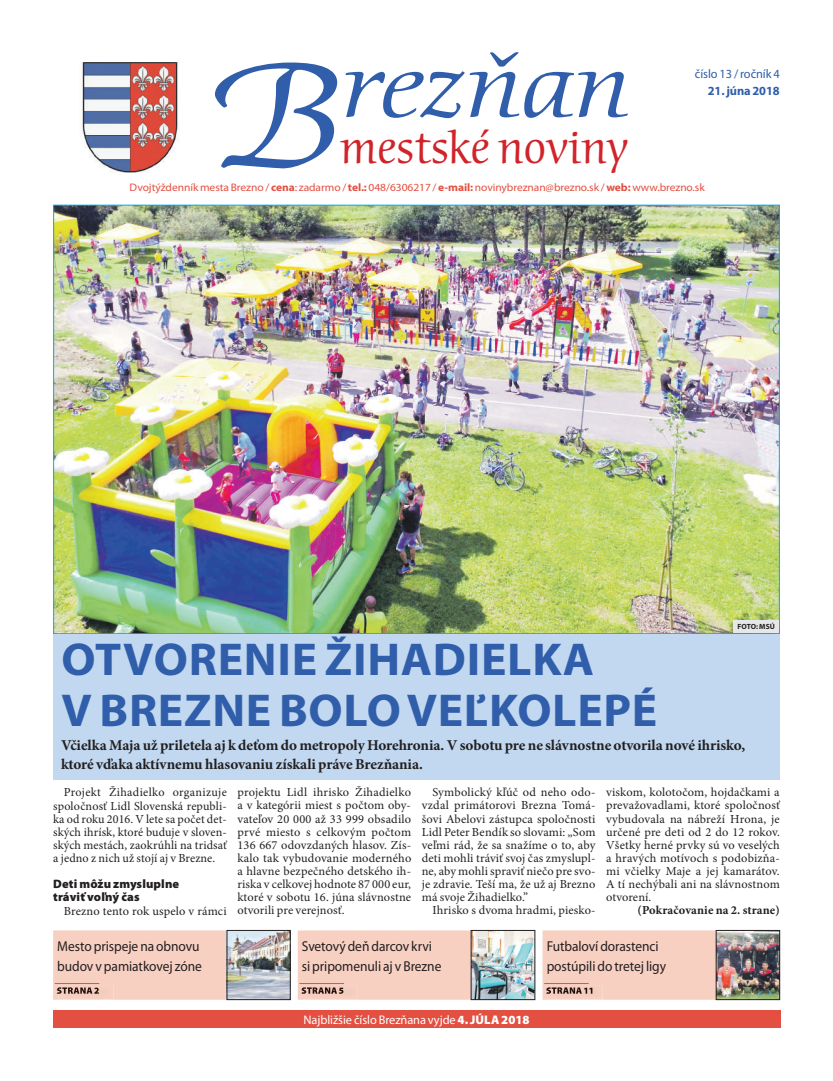
<style>
.page{position:relative;width:833px;height:1081px;background:#fff}
.page>*{position:absolute;margin:0;border:0;box-sizing:border-box;transform-origin:0 0}
.t1{font:italic 142.25px "Cerigo Swa Itc TEE";color:#305eab;scale:1.19 1}
.t2{font:italic 87.25px "Cerigo Swa Itc TEE";letter-spacing:-.005em;color:#305eab;scale:1.19 1}
.t3{font:700 46.25px/51.2px "Myriad Pro";letter-spacing:.015em;color:#305eab}
.t4{font:45.12px "Cerigo Swa Itc TEE";letter-spacing:-.005em;color:#d1232a}
.t5{font:700 15px/18.8px "Minion Pro";letter-spacing:-.005em;color:#231f20}
.t6{font:14.38px/19.5px "Myriad Pro";letter-spacing:-.005em;color:#231f20;scale:.94 1}
.t7{font:12.5px "Myriad Pro";letter-spacing:-.005em;color:#fff}
.t8{font:12.5px "Myriad Pro";letter-spacing:-.005em;color:#305eab}
.t9{font:700 12.5px "Myriad Pro";letter-spacing:-.005em;color:#305eab}
.t10{font:12.25px/13.1px "Minion Pro";letter-spacing:.01em;color:#231f20;text-align:justify}
.t11{font:900 12.25px/13.1px "Myriad Pro";letter-spacing:.01em;color:#231f20}
.t12{font:700 12.25px "Minion Pro";letter-spacing:.01em;color:#231f20}
.t13{font:10.88px "Myriad Pro";letter-spacing:-.005em;color:#e34f41;scale:1.05 1}
.t14{font:700 7.5px "Myriad Pro";letter-spacing:.015em;color:#231f20}
.s1{font-weight:700}
.s2{font-weight:900}
</style>
<div class="page">
<img style="left:82px;top:62px;width:97px;height:110px">
<div style="left:298px;top:930px;width:173px;height:70px;background:#f8d0c2"></div>
<div style="left:53px;top:930px;width:174px;height:70px;background:#f8d0c2"></div>
<div style="left:542px;top:930px;width:174px;height:70px;background:#f8d0c2"></div>
<img style="left:473px;top:932px;width:60px;height:66px">
<div style="left:471px;top:930px;width:64px;height:70px;border:1px solid #231f20"></div>
<img style="left:229px;top:932px;width:59px;height:66px">
<div style="left:227px;top:930px;width:63px;height:70px;border:1px solid #231f20"></div>
<img style="left:718px;top:932px;width:60px;height:66px">
<div style="left:716px;top:930px;width:64px;height:70px;border:1px solid #231f20"></div>
<img style="left:55px;top:207px;width:723px;height:425px">
<div style="left:53px;top:634px;width:727px;height:145px;background:#c1d8f0"></div>
<div style="left:53px;top:1010px;width:728px;height:18px;background:#e34f41"></div>
<div style="left:733px;top:620px;width:46px;height:13px;background:#e6e7e9"></div>
<img style="left:303px;top:985px;width:55px;height:14px">
<img style="left:303px;top:987px;width:40px;height:7px">
<hr style="left:299px;top:983px;width:45px;height:1px;background:#e34f41">
<img style="left:58px;top:985px;width:55px;height:14px">
<img style="left:58px;top:987px;width:41px;height:7px">
<hr style="left:55px;top:983px;width:44px;height:1px;background:#e34f41">
<img style="left:548px;top:985px;width:54px;height:14px">
<img style="left:548px;top:987px;width:44px;height:7px">
<hr style="left:544px;top:983px;width:44px;height:1px;background:#e34f41">
<h2 class="t2" style="left:341px;top:37px;width:245px">rezňan</h2>
<h3 class="t4" style="left:340px;top:122px;width:290px">mestské noviny</h3>
<h1 class="t1" style="left:210px;top:36px;width:115px">B</h1>
<p class="t8" style="left:695px;top:66px;width:86px">číslo 13 / ročník 4</p>
<p class="t9" style="left:707px;top:83px;width:74px">21. júna 2018</p>
<p class="t13" style="left:130px;top:181px;width:549px">Dvojtýždenník mesta Brezno /<span class="s1">cena</span>: zadarmo / <span class="s1">tel.:</span> 048/6306217 / <span class="s1">e-mail:</span> novinybreznan@brezno.sk / <span class="s1">web:</span> www.brezno.sk</p>
<h3 class="t3" style="left:61px;top:632px;width:597px">OTVORENIE ŽIHADIELKA<br>V BREZNE BOLO VEĽKOLEPÉ</h3>
<p class="t14" style="left:737px;top:622px;width:39px">FOTO: MSÚ</p>
<p class="t5" style="left:61px;top:736px;width:686px">Včielka Maja už priletela aj k deťom do metropoly Horehronia. V sobotu pre ne slávnostne otvorila nové ihrisko, ktoré vďaka aktívnemu hlasovaniu získali práve Brezňania.</p>
<p class="t10" style="left:53px;top:786px;width:175px;text-indent:11px">Projekt Žihadielko organizuje spoločnosť Lidl Slovenská republi&shy;ka od roku 2016. V lete sa počet det&shy;ských ihrísk, ktoré buduje v sloven&shy;ských mestách, zaokrúhli na tridsať a jedno z nich už stojí aj v Brezne.</p>
<p class="t11" style="left:53px;top:877px;width:128px">Deti môžu zmysluplne tráviť voľný čas</p>
<p class="t10" style="left:64px;top:904px;width:164px">Brezno tento rok uspelo v rámci</p>
<p class="t10" style="left:237px;top:786px;width:175px">projektu Lidl ihrisko Žihadielko a v kategórii miest s počtom oby&shy;vateľov 20 000 až 33 999 obsadilo prvé miesto s celkovým počtom 136 667 odovzdaných hlasov. Zís&shy;kalo tak vybudovanie moderného a hlavne bezpečného detského ih&shy;riska v celkovej hodnote 87 000 eur, ktoré v sobotu 16. júna slávnostne otvorili pre verejnosť.</p>
<p class="t10" style="left:422px;top:786px;width:175px;text-indent:11px">Symbolický kľúč od neho odo&shy;vzdal primátorovi Brezna Tomá&shy;šovi Abelovi zástupca spoločnosti Lidl Peter Bendík so slovami: „Som veľmi rád, že sa snažíme o to, aby deti mohli tráviť svoj čas zmyslupl&shy;ne, aby mohli spraviť niečo pre svo&shy;je zdravie. Teší ma, že už aj Brezno má svoje Žihadielko.”</p>
<p class="t10" style="left:432px;top:904px;width:165px">Ihrisko s dvoma hradmi, piesko-</p>
<p class="t10" style="left:606px;top:786px;width:175px">viskom, kolotočom, hojdačkami a prevažovadlami, ktoré spoločnosť vybudovala na nábreží Hrona, je určené pre deti od 2 do 12 rokov.<br>Všetky herné prvky sú vo veselých a hravých motívoch s podobizňa&shy;mi včielky Maje a jej kamarátov.<br>A tí nechýbali ani na slávnostnom otvorení.</p>
<p class="t12" style="left:637px;top:902px;width:144px">(Pokračovanie na 2. strane)</p>
<p class="t6" style="left:57px;top:936px;width:155px">Mesto prispeje na obnovu budov v pamiatkovej zóne</p>
<p class="t6" style="left:546px;top:936px;width:129px">Futbaloví dorastenci postúpili do tretej ligy</p>
<p class="t6" style="left:302px;top:936px;width:150px">Svetový deň darcov krvi si pripomenuli aj v Brezne</p>
<p class="t7" style="left:303px;top:1011px;width:227px">Najbližšie číslo Brezňana vyjde <span class="s2">4. JÚLA 2018</span></p>
</div>
